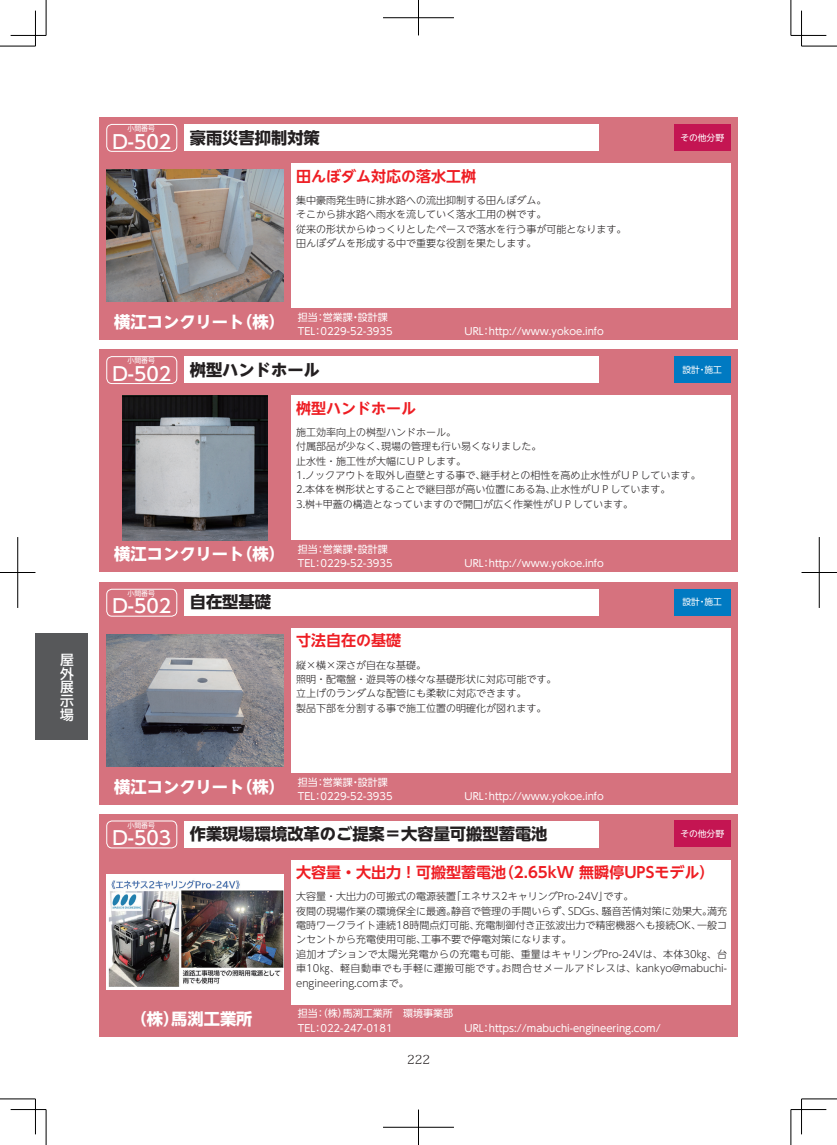
<style>
.page{position:relative;width:837px;height:1145px;background:#fff}
.page>*{position:absolute;margin:0;border:0;box-sizing:border-box;transform-origin:0 0}
.t1{font:500 18.75px "UD Shin Go NT Pro";color:#fff}
.t2{font:700 16.25px "UD Shin Go NT Pro";color:#fff}
.t3{font:700 16.25px "UD Shin Go NT Pro";color:#231f20}
.t4{font:700 15px "UD Shin Go NT Pro De";color:#ee1d23}
.t5{font:500 13.75px/13.8px "UD Shin Go Pro";color:#fff;text-align:justify}
.t6{font:300 12.5px "Koz Min Pro";color:#231f20}
.t7{font:300 10px/14.4px "UD Shin Go NT Pro";color:#231f20}
.t8{font:10px "UD Shin Go NT Pro";color:#fff}
.t9{font:8.75px "UD Shin Go NT Pro";color:#fff}
.t10{font:6.88px "UD Shin Go NT Pro";color:#fff}
.s1{font-weight:500;font-size:18.75px;color:#fff}
</style>
<div class="page">
<div style="left:99px;top:813px;width:638px;height:223px;background:#d6727e"></div>
<div style="left:106px;top:820px;width:71px;height:28px;border:1px solid #fff;border-radius:5px"></div>
<div style="left:673px;top:820px;width:57px;height:27px;background:#c41552"></div>
<div style="left:291px;top:859px;width:439px;height:145px;background:#fff"></div>
<div style="left:184px;top:820px;width:415px;height:27px;background:#fff"></div>
<div style="left:106px;top:874px;width:177px;height:116px;background:#fff"></div>
<img style="left:108px;top:880px;width:175px;height:106px">
<div style="left:99px;top:582px;width:638px;height:223px;background:#d6727e"></div>
<div style="left:106px;top:589px;width:71px;height:27px;border:1px solid #fff;border-radius:5px"></div>
<div style="left:291px;top:628px;width:439px;height:145px;background:#fff"></div>
<div style="left:184px;top:589px;width:415px;height:26px;background:#fff"></div>
<div style="left:673px;top:589px;width:57px;height:26px;background:#007ac2"></div>
<img style="left:106px;top:634px;width:177px;height:132px">
<div style="left:99px;top:349px;width:638px;height:223px;background:#d6727e"></div>
<div style="left:106px;top:356px;width:71px;height:28px;border:1px solid #fff;border-radius:5px"></div>
<div style="left:291px;top:395px;width:439px;height:145px;background:#fff"></div>
<div style="left:184px;top:356px;width:415px;height:27px;background:#fff"></div>
<div style="left:673px;top:356px;width:57px;height:27px;background:#007ac2"></div>
<img style="left:123px;top:395px;width:145px;height:145px">
<div style="left:99px;top:117px;width:638px;height:223px;background:#d6727e"></div>
<div style="left:106px;top:124px;width:71px;height:28px;border:1px solid #fff;border-radius:5px"></div>
<div style="left:291px;top:163px;width:439px;height:145px;background:#fff"></div>
<div style="left:184px;top:124px;width:415px;height:27px;background:#fff"></div>
<div style="left:673px;top:124px;width:57px;height:27px;background:#c41552"></div>
<img style="left:106px;top:169px;width:177px;height:132px">
<div style="left:35px;top:633px;width:53px;height:106px;background:#57585a"></div>
<hr style="left:0;top:46px;width:35px;height:1px;background:#000">
<hr style="left:801px;top:46px;width:35px;height:1px;background:#000">
<hr style="left:0;top:1098px;width:35px;height:1px;background:#000">
<hr style="left:801px;top:1098px;width:35px;height:1px;background:#000">
<hr style="left:46px;top:0;width:1px;height:35px;background:#000">
<hr style="left:46px;top:1109px;width:1px;height:35px;background:#000">
<hr style="left:790px;top:0;width:1px;height:35px;background:#000">
<hr style="left:790px;top:1109px;width:1px;height:35px;background:#000">
<hr style="left:11px;top:35px;width:35px;height:1px;background:#000">
<hr style="left:790px;top:35px;width:36px;height:1px;background:#000">
<hr style="left:11px;top:1109px;width:35px;height:1px;background:#000">
<hr style="left:790px;top:1109px;width:36px;height:1px;background:#000">
<hr style="left:35px;top:11px;width:1px;height:35px;background:#000">
<hr style="left:35px;top:1098px;width:1px;height:36px;background:#000">
<hr style="left:801px;top:11px;width:1px;height:35px;background:#000">
<hr style="left:801px;top:1098px;width:1px;height:36px;background:#000">
<hr style="left:383px;top:18px;width:71px;height:1px;background:#000">
<hr style="left:418px;top:0;width:1px;height:35px;background:#000">
<hr style="left:383px;top:1127px;width:71px;height:1px;background:#000">
<hr style="left:418px;top:1109px;width:1px;height:35px;background:#000">
<hr style="left:0;top:572px;width:35px;height:1px;background:#000">
<hr style="left:18px;top:537px;width:1px;height:71px;background:#000">
<hr style="left:801px;top:572px;width:35px;height:1px;background:#000">
<hr style="left:818px;top:537px;width:1px;height:71px;background:#000">
<h3 class="t5" style="left:60px;top:652px;width:15px">屋外展示場</h3>
<p class="t10" style="left:127px;top:123px;width:29px">小間番号</p>
<h2 class="t3" style="left:112px;top:124px;width:209px"><span class="s1">D-502</span> 豪雨災害抑制対策</h2>
<h3 class="t4" style="left:296px;top:164px;width:181px">田んぼダム対応の落水工桝</h3>
<p class="t7" style="left:296px;top:192px;width:331px">集中豪雨発生時に排水路への流出抑制する田んぼダム。<br>そこから排水路へ雨水を流していく落水工用の桝です。<br>従来の形状からゆっくりとしたペースで落水を行う事が可能となります。田んぼダムを形成する中で重要な役割を果たします。</p>
<h2 class="t2" style="left:114px;top:308px;width:275px">横江コンクリート（株） <sup>担当：営業課・設計課</sup></h2>
<p class="t8" style="left:298px;top:323px;width:96px">TEL：0229-52-3935</p>
<p class="t8" style="left:464px;top:323px;width:140px">URL：http://www.yokoe.info</p>
<p class="t10" style="left:127px;top:355px;width:29px">小間番号</p>
<h2 class="t3" style="left:112px;top:356px;width:209px"><span class="s1">D-502</span> 桝型ハンドホール</h2>
<h3 class="t4" style="left:296px;top:396px;width:121px">桝型ハンドホール</h3>
<p class="t9" style="left:680px;top:130px;width:45px">その他分野</p>
<p class="t9" style="left:682px;top:362px;width:41px">設計・施工</p>
<p class="t7" style="left:296px;top:424px;width:406px">施工効率向上の桝型ハンドホール。<br>付属部品が少なく、現場の管理も行い易くなりました。<br>止水性・施工性が大幅にＵＰします。<br>1.ノックアウトを取外し直壁とする事で、継手材との相性を高め止水性がＵＰしています。2.本体を桝形状とすることで継目部が高い位置にある為、止水性がＵＰしています。<br>3.桝+甲蓋の構造となっていますので開口が広く作業性がＵＰしています。</p>
<h2 class="t2" style="left:114px;top:541px;width:275px">横江コンクリート（株） <sup>担当：営業課・設計課</sup></h2>
<p class="t8" style="left:298px;top:555px;width:96px">TEL：0229-52-3935</p>
<p class="t8" style="left:464px;top:555px;width:140px">URL：http://www.yokoe.info</p>
<p class="t10" style="left:127px;top:588px;width:29px">小間番号</p>
<h1 class="t1" style="left:112px;top:591px;width:160px">D-502 <sup>自在型基礎</sup></h1>
<h3 class="t4" style="left:296px;top:628px;width:106px">寸法自在の基礎</h3>
<p class="t7" style="left:296px;top:657px;width:261px">縦×横×深さが自在な基礎。<br>照明・配電盤・遊具等の様々な基礎形状に対応可能です。立上げのランダムな配管にも柔軟に対応できます。<br>製品下部を分割する事で施工位置の明確化が図れます。</p>
<h2 class="t2" style="left:114px;top:773px;width:275px">横江コンクリート（株） <sup>担当：営業課・設計課</sup></h2>
<p class="t8" style="left:298px;top:788px;width:96px">TEL：0229-52-3935</p>
<p class="t8" style="left:464px;top:788px;width:140px">URL：http://www.yokoe.info</p>
<p class="t10" style="left:127px;top:819px;width:29px">小間番号</p>
<h2 class="t3" style="left:112px;top:820px;width:436px"><span class="s1">D-503</span> 作業現場環境改革のご提案＝大容量可搬型蓄電池</h2>
<p class="t9" style="left:682px;top:595px;width:41px">設計・施工</p>
<p class="t9" style="left:680px;top:826px;width:45px">その他分野</p>
<h3 class="t4" style="left:296px;top:860px;width:420px">大容量・大出力！可搬型蓄電池（2.65kW 無瞬停UPSモデル）</h3>
<p class="t7" style="left:296px;top:889px;width:432px">大容量・大出力の可搬式の電源装置「エネサス2キャリングPro-24V」です。<br>夜間の現場作業の環境保全に最適。静音で管理の手間いらず、SDGs、騒音苦情対策に効果大。満充電時ワークライト連続18時間点灯可能、充電制御付き正弦波出力で精密機器へも接続OK、一般コンセントから充電使用可能、工事不要で停電対策になります。<br>追加オプションで太陽光発電からの充電も可能、重量はキャリングPro-24Vは、本体30kg、台車10kg、軽自動車でも手軽に運搬可能です。お問合せメールアドレスは、kankyo@mabuchi&shy;engineering.comまで。</p>
<h2 class="t2" style="left:130px;top:1005px;width:123px">（株）馬渕工業所</h2>
<p class="t8" style="left:298px;top:1005px;width:156px">担当：（株）馬渕工業所　環境事業部</p>
<p class="t8" style="left:298px;top:1019px;width:96px">TEL：022-247-0181</p>
<p class="t8" style="left:464px;top:1019px;width:197px">URL：https://mabuchi-engineering.com/</p>
<p class="t6" style="left:407px;top:1050px;width:24px">222</p>
</div>
